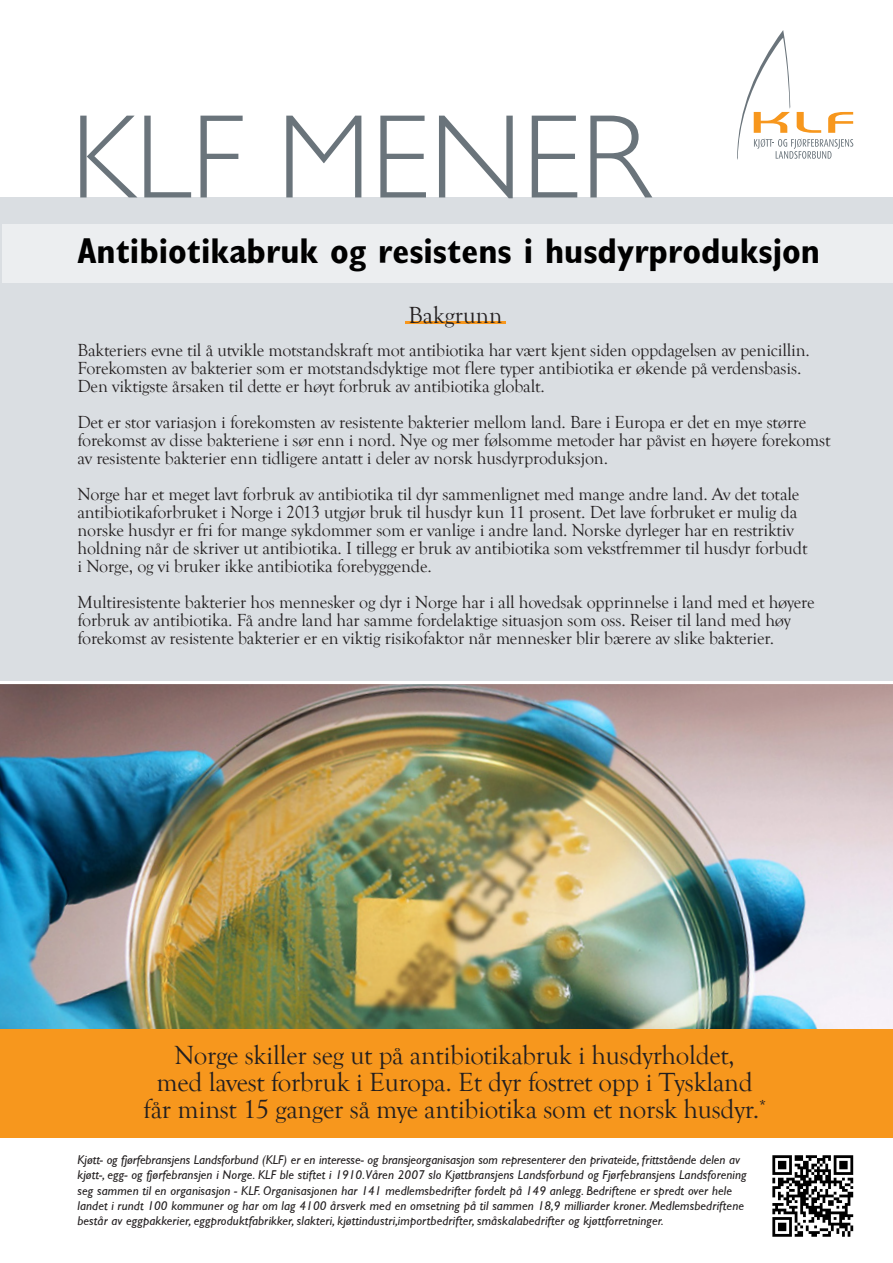
<style>
.page{position:relative;width:893px;height:1263px;background:#fff}
.page>*{position:absolute;margin:0;border:0;box-sizing:border-box;transform-origin:0 0}
.t1{font:300 120px "Gill Sans";color:#6a747b}
.t2{font:700 condensed 36px "Gill Sans";color:#000}
.fremheving{font:27px "Goudy Old Style T";letter-spacing:-.01em;color:#231f20}
.t3{font:24px "Goudy Old Style T";color:#231f20}
.brød{font:18px/18px "Goudy Old Style T";letter-spacing:-.01em;color:#231f20}
.t4{font:italic 12.75px/15.3px "Gill Sans";letter-spacing:.01em;color:#231f20}
</style>
<div class="page">
<div style="left:0;top:197px;width:893px;height:483px;background:#dadee2"></div>
<div style="left:2px;top:224px;width:891px;height:58px;background:#eceef0"></div>
<hr style="left:405px;top:322px;width:100px;height:2px;background:#f7971d">
<img style="left:0;top:684px;width:893px;height:345px">
<div style="left:0;top:1029px;width:893px;height:108px;background:#f7971d"></div>
<img style="left:772px;top:1155px;width:82px;height:82px">
<svg style="left:737px;top:30px;width:116px;height:130px"></svg>
<p class="t1" style="left:71px;top:88px;width:580px">KLF MENER</p>
<p class="t2" style="left:77px;top:230px;width:744px">Antibiotikabruk og resistens i husdyrproduksjon</p>
<p class="t3" style="left:408px;top:302px;width:95px">Bakgrunn</p>
<p class="brød" style="left:77px;top:342px;width:734px">Bakteriers evne til å utvikle motstandskraft mot antibiotika har vært kjent siden oppdagelsen av penicillin.<br>Forekomsten av bakterier som er motstandsdyktige mot flere typer antibiotika er økende på verdensbasis.<br>Den viktigste årsaken til dette er høyt forbruk av antibiotika globalt.</p>
<p class="brød" style="left:77px;top:414px;width:754px">Det er stor variasjon i forekomsten av resistente bakterier mellom land. Bare i Europa er det en mye større forekomst av disse bakteriene i sør enn i nord. Nye og mer følsomme metoder har påvist en høyere forekomst av resistente bakterier enn tidligere antatt i deler av norsk husdyrproduksjon.</p>
<p class="brød" style="left:77px;top:486px;width:731px">Norge har et meget lavt forbruk av antibiotika til dyr sammenlignet med mange andre land. Av det totale antibiotikaforbruket i Norge i 2013 utgjør bruk til husdyr kun 11 prosent. Det lave forbruket er mulig da norske husdyr er fri for mange sykdommer som er vanlige i andre land. Norske dyrleger har en restriktiv holdning når de skriver ut antibiotika. I tillegg er bruk av antibiotika som vekstfremmer til husdyr forbudt i Norge, og vi bruker ikke antibiotika forebyggende.</p>
<p class="brød" style="left:77px;top:594px;width:739px">Multiresistente bakterier hos mennesker og dyr i Norge har i all hovedsak opprinnelse i land med et høyere forbruk av antibiotika. Få andre land har samme fordelaktige situasjon som oss. Reiser til land med høy forekomst av resistente bakterier er en viktig risikofaktor når mennesker blir bærere av slike bakterier.</p>
<p class="fremheving" style="left:174px;top:1040px;width:562px">Norge skiller seg ut på antibiotikabruk i husdyrholdet,</p>
<p class="fremheving" style="left:156px;top:1067px;width:598px">med lavest forbruk i Europa. Et dyr fostret opp i Tyskland</p>
<p class="fremheving" style="left:143px;top:1094px;width:625px">får minst 15 ganger så mye antibiotika som et norsk husdyr.<sup>*</sup></p>
<p class="t4" style="left:77px;top:1152px;width:671px">Kjøtt- og fjørfebransjens Landsforbund (KLF) er en interesse- og bransjeorganisasjon som representerer den privateide, frittstående delen av kjøtt-, egg- og fjørfebransjen i Norge. KLF ble stiftet i 1910.Våren 2007 slo Kjøttbransjens Landsforbund og Fjørfebransjens Landsforening seg sammen til en organisasjon - KLF. Organisasjonen har 141 medlemsbedrifter fordelt på 149 anlegg. Bedriftene er spredt over hele landet i rundt 100 kommuner og har om lag 4100 årsverk med en omsetning på til sammen 18,9 milliarder kroner. Medlemsbedriftene består av eggpakkerier, eggproduktfabrikker, slakteri, kjøttindustri,importbedrifter, småskalabedrifter og kjøttforretninger.</p>
</div>
